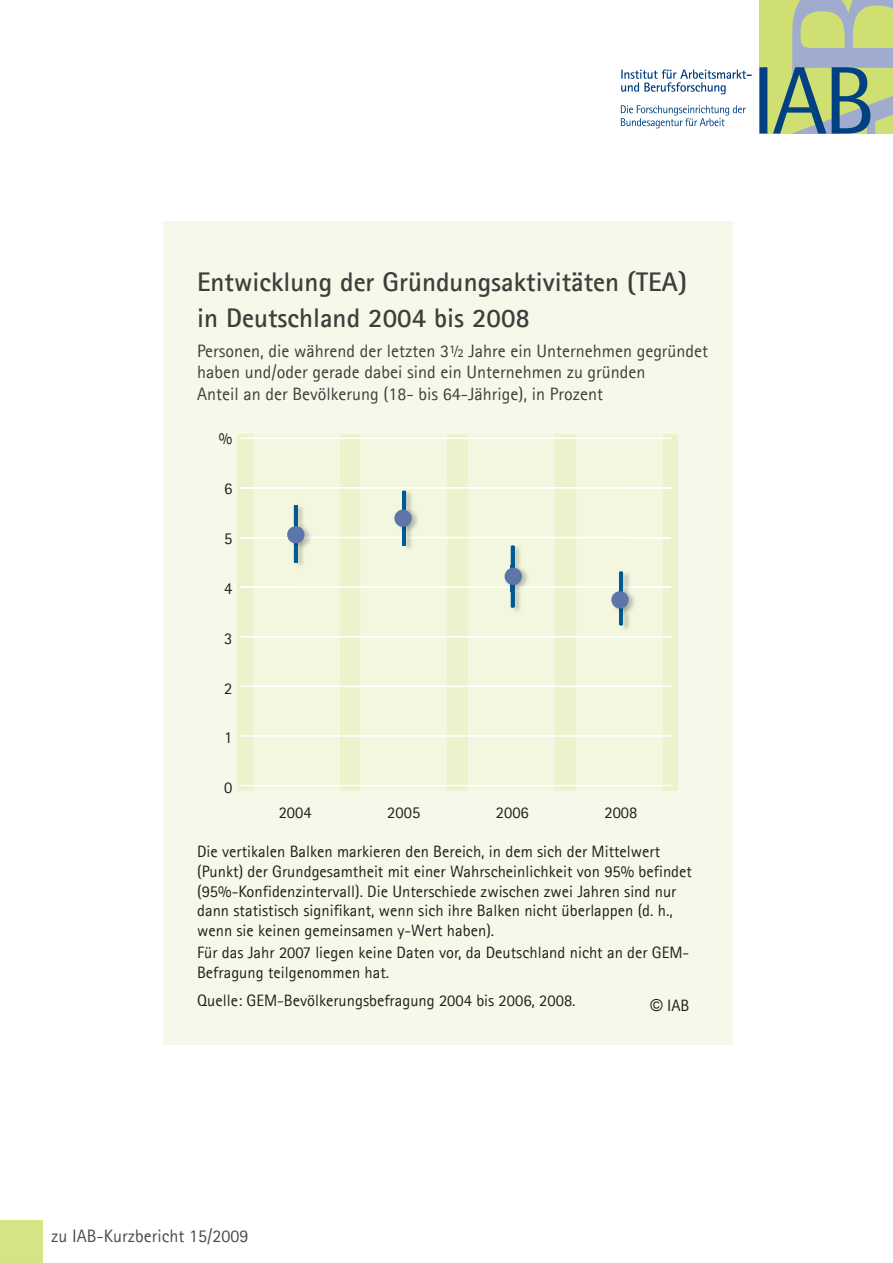
<style>
.page{position:relative;width:893px;height:1263px;background:#fff}
.page>*{position:absolute;margin:0;border:0;box-sizing:border-box;transform-origin:0 0}
.t1{font:700 27px/36px "Agfa Rotis Sans Serif";color:#3e3e3c}
.t2{font:24.45px "Agfa Rotis Sans Serif";color:#070909}
.t3{font:18px/21.6px "Agfa Rotis Sans Serif";color:#3e3e3c}
.t4{font:18px "Agfa Rotis Sans Serif";color:#4b4c4b}
.t5{font:16.5px/19.8px "Agfa Rotis Sans Serif";color:#221e1d}
.s1{font-family:"Arial"}
</style>
<div class="page">
<div style="left:0;top:1220px;width:43px;height:43px;background:#d7e387"></div>
<svg style="left:621px;top:69px;width:131px;height:25px"></svg>
<svg style="left:621px;top:105px;width:125px;height:23px"></svg>
<svg style="left:759px;top:0;width:134px;height:134px;background:#a1b78c"></svg>
<div style="left:163px;top:221px;width:569px;height:824px;background:#f6f9e9"></div>
<div style="left:237px;top:434px;width:440px;height:356px;background:#ecf2cb"></div>
<div style="left:253px;top:434px;width:86px;height:356px;background:#f3f7df"></div>
<div style="left:361px;top:434px;width:86px;height:356px;background:#f3f7df"></div>
<div style="left:468px;top:434px;width:87px;height:356px;background:#f3f7df"></div>
<div style="left:576px;top:434px;width:87px;height:356px;background:#f3f7df"></div>
<hr style="left:241px;top:785px;width:429px;height:1px;background:#fff">
<hr style="left:241px;top:735px;width:429px;height:2px;background:#fff">
<hr style="left:241px;top:685px;width:429px;height:2px;background:#fff">
<hr style="left:241px;top:636px;width:429px;height:1px;background:#fff">
<hr style="left:241px;top:586px;width:429px;height:2px;background:#fff">
<hr style="left:241px;top:537px;width:429px;height:1px;background:#fff">
<hr style="left:241px;top:487px;width:429px;height:2px;background:#fff">
<hr style="left:241px;top:437px;width:429px;height:2px;background:#fff">
<img style="left:297px;top:489px;width:335px;height:143px">
<img style="left:361px;top:489px;width:86px;height:143px">
<img style="left:468px;top:489px;width:87px;height:143px">
<img style="left:297px;top:586px;width:335px;height:2px">
<img style="left:313px;top:537px;width:319px;height:1px">
<svg style="left:287px;top:505px;width:26px;height:58px"></svg>
<div style="left:287px;top:526px;width:17px;height:17px;background:#5d75a8;border-radius:50%"></div>
<img style="left:394px;top:507px;width:26px;height:26px">
<svg style="left:399px;top:491px;width:11px;height:55px"></svg>
<div style="left:394px;top:510px;width:18px;height:17px;background:#5d75a8;border-radius:50%"></div>
<img style="left:504px;top:565px;width:27px;height:27px">
<img style="left:504px;top:586px;width:27px;height:2px">
<svg style="left:507px;top:546px;width:11px;height:62px"></svg>
<div style="left:505px;top:568px;width:17px;height:17px;background:#5d75a8;border-radius:50%"></div>
<img style="left:611px;top:589px;width:24px;height:26px">
<svg style="left:616px;top:571px;width:11px;height:55px"></svg>
<div style="left:611px;top:591px;width:18px;height:17px;background:#5d75a8;border-radius:50%"></div>
<h1 class="t1" style="left:197px;top:263px;width:491px">Entwicklung der Gründungsaktivitäten (TEA) in Deutschland 2004 bis 2008</h1>
<p class="t3" style="left:197px;top:340px;width:513px">Personen, die während der letzten 3½ Jahre ein Unternehmen gegründet haben und/oder gerade dabei sind ein Unternehmen zu gründen<br>Anteil an der Bevölkerung (18- bis 64-Jährige), in Prozent</p>
<p class="t5" style="left:219px;top:428px;width:15px">%</p>
<p class="t5" style="left:224px;top:478px;width:10px">6</p>
<p class="t5" style="left:224px;top:528px;width:10px">5</p>
<p class="t5" style="left:224px;top:578px;width:10px">4</p>
<p class="t5" style="left:224px;top:628px;width:10px">3</p>
<p class="t5" style="left:224px;top:678px;width:10px">2</p>
<p class="t5" style="left:224px;top:728px;width:10px">1</p>
<p class="t5" style="left:224px;top:778px;width:10px">0</p>
<p class="t5" style="left:279px;top:802px;width:34px">2004</p>
<p class="t5" style="left:387px;top:802px;width:34px">2005</p>
<p class="t5" style="left:496px;top:802px;width:34px">2006</p>
<p class="t5" style="left:604px;top:802px;width:34px">2008</p>
<h2 class="t2" style="left:268px;top:805px;width:50px">2004</h2>
<h2 class="t2" style="left:377px;top:805px;width:50px">2005</h2>
<h2 class="t2" style="left:485px;top:805px;width:50px">2006</h2>
<h2 class="t2" style="left:594px;top:805px;width:50px">2008</h2>
<p class="t5" style="left:197px;top:841px;width:496px">Die vertikalen Balken markieren den Bereich, in dem sich der Mittelwert (Punkt) der Grundgesamtheit mit einer Wahrscheinlichkeit von 95% befindet (95%-Konfidenzintervall). Die Unterschiede zwischen zwei Jahren sind nur dann statistisch signifikant, wenn sich ihre Balken nicht überlappen (d. h., wenn sie keinen gemeinsamen y-Wert haben).</p>
<p class="t5" style="left:197px;top:942px;width:494px">Für das Jahr 2007 liegen keine Daten vor, da Deutschland nicht an der GEM-<br>Befragung teilgenommen hat.</p>
<p class="t5" style="left:197px;top:990px;width:380px">Quelle: GEM-Bevölkerungsbefragung 2004 bis 2006, 2008.</p>
<p class="t5" style="left:650px;top:995px;width:41px"><span class="s1">©</span> IAB</p>
<p class="t4" style="left:51px;top:1225px;width:199px">zu IAB-Kurzbericht 15/2009</p>
</div>
